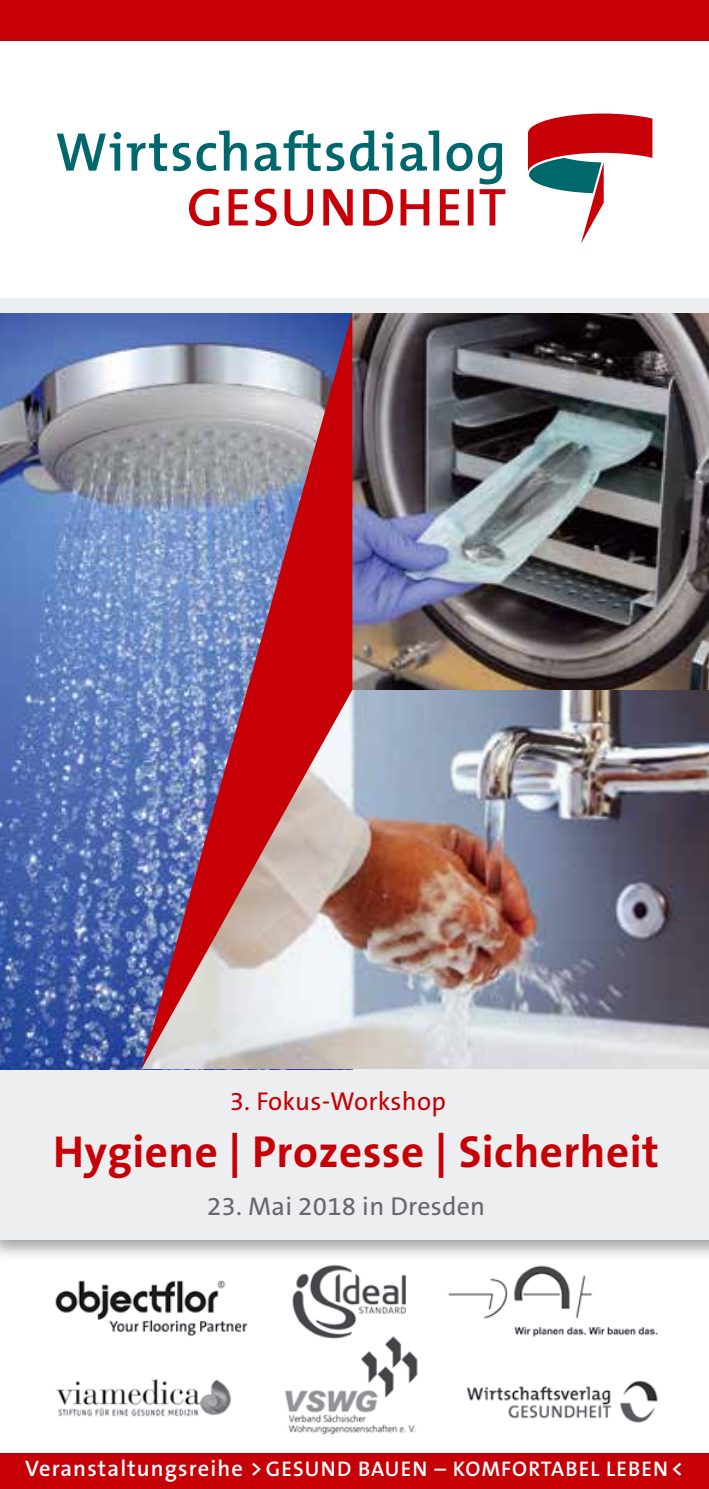
<style>
.page{position:relative;width:709px;height:1489px;background:#fff}
.page>*{position:absolute;margin:0;border:0;box-sizing:border-box;transform-origin:0 0}
.t1{font:700 45px "The Sans B7";letter-spacing:.01em;color:#c70007}
.t2{font:26px "The Sans B5 Plain";letter-spacing:.01em;color:#68676c}
.t3{font:26px "The Sans B5 Plain";letter-spacing:.01em;color:#c70007}
.t4{font:600 21.25px "The Sans B6";letter-spacing:.05em;color:#fff}
.s1{font-size:22.5px}
</style>
<div class="page">
<div style="left:0;top:1453px;width:709px;height:35px;background:#c70007"></div>
<img style="left:55px;top:1264px;width:604px;height:171px">
<div style="left:0;top:288px;width:709px;height:973px;background:#000;opacity:.4"></div>
<div style="left:0;top:297px;width:709px;height:942px;background:#edeeef"></div>
<img style="left:0;top:313px;width:141px;height:755px">
<img style="left:352px;top:690px;width:357px;height:379px">
<img style="left:352px;top:313px;width:357px;height:377px">
<img style="left:141px;top:313px;width:211px;height:756px">
<div style="left:0;top:61px;width:709px;height:236px;background:#fff"></div>
<svg style="left:57px;top:130px;width:448px;height:96px"></svg>
<svg style="left:528px;top:113px;width:124px;height:130px"></svg>
<div style="left:0;top:0;width:709px;height:41px;background:#c70007"></div>
<p class="t3" style="left:230px;top:1087px;width:218px">3. Fokus-Workshop</p>
<h1 class="t1" style="left:53px;top:1127px;width:607px">Hygiene | Prozesse | Sicherheit</h1>
<p class="t2" style="left:207px;top:1193px;width:280px">23. Mai 2018 in Dresden</p>
<p class="t4" style="left:25px;top:1457px;width:660px"><span class="s1">VERANSTALTUNGSREIHE &gt;</span>GESUND BAUEN – KOMFORTABEL LEBEN<span class="s1">&lt;</span></p>
</div>
